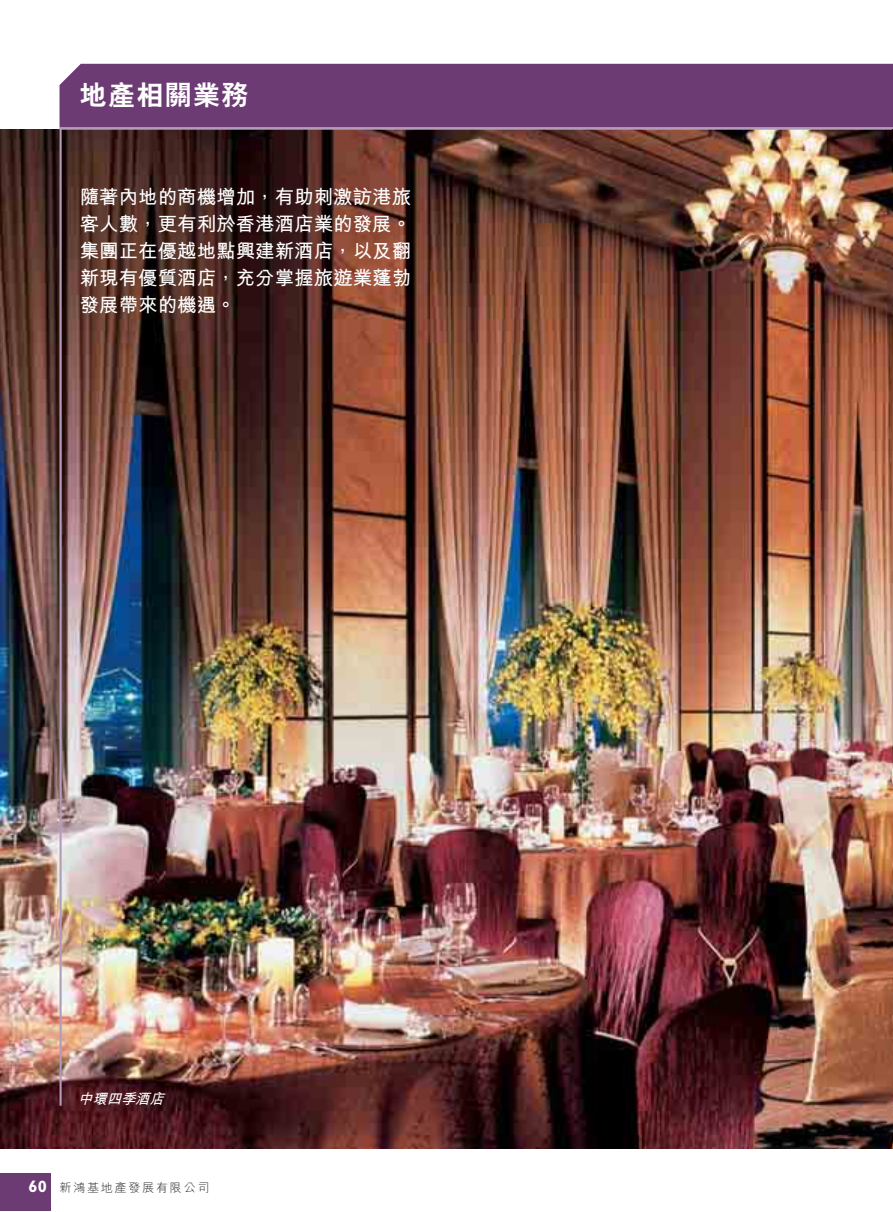
<style>
.page{position:relative;width:893px;height:1212px;background:#fff}
.page>*{position:absolute;margin:0;border:0;box-sizing:border-box;transform-origin:0 0}
.t1{font:27px "C Hei 2 HK Xbold E Ten B5 H";letter-spacing:.05em;color:#fff}
.t2{font:19.5px/27px "M Hei HK Bold E Ten B5 H";color:#fff;text-align:justify}
.t3{font:700 16.5px "Gill Sans Std";color:#fff}
.t4{font:italic 14.25px "M Hei HK Bold E Ten B5 H";color:#fff}
.t5{font:12px "M Hei HK Light E Ten B5 H";letter-spacing:.15em;color:#231f20}
</style>
<div class="page">
<img style="left:1px;top:130px;width:891px;height:1018px">
<div style="left:1px;top:1174px;width:50px;height:37px;background:#6c3b74"></div>
<div style="left:60px;top:64px;width:832px;height:64px;background:#6c3b74"></div>
<hr style="left:60px;top:128px;width:833px;height:2px;background:#b39cba">
<hr style="left:60px;top:128px;width:2px;height:978px;background:#b39cba">
<img style="left:892px;top:130px;width:1px;height:1018px">
<svg style="left:892px;top:64px;width:1px;height:66px"></svg>
<h1 class="t1" style="left:80px;top:84px;width:170px">地產相關業務</h1>
<p class="t2" style="left:80px;top:186px;width:333px">隨著內地的商機增加，有助刺激訪港旅客人數，更有利於香港酒店業的發展。集團正在優越地點興建新酒店，以及翻新現有優質酒店，充分掌握旅遊業蓬勃發展帶來的機遇。</p>
<p class="t4" style="left:78px;top:1093px;width:91px">中環四季酒店</p>
<p class="t3" style="left:29px;top:1176px;width:20px">60</p>
<p class="t5" style="left:60px;top:1183px;width:151px">新鴻基地產發展有限公司</p>
</div>
